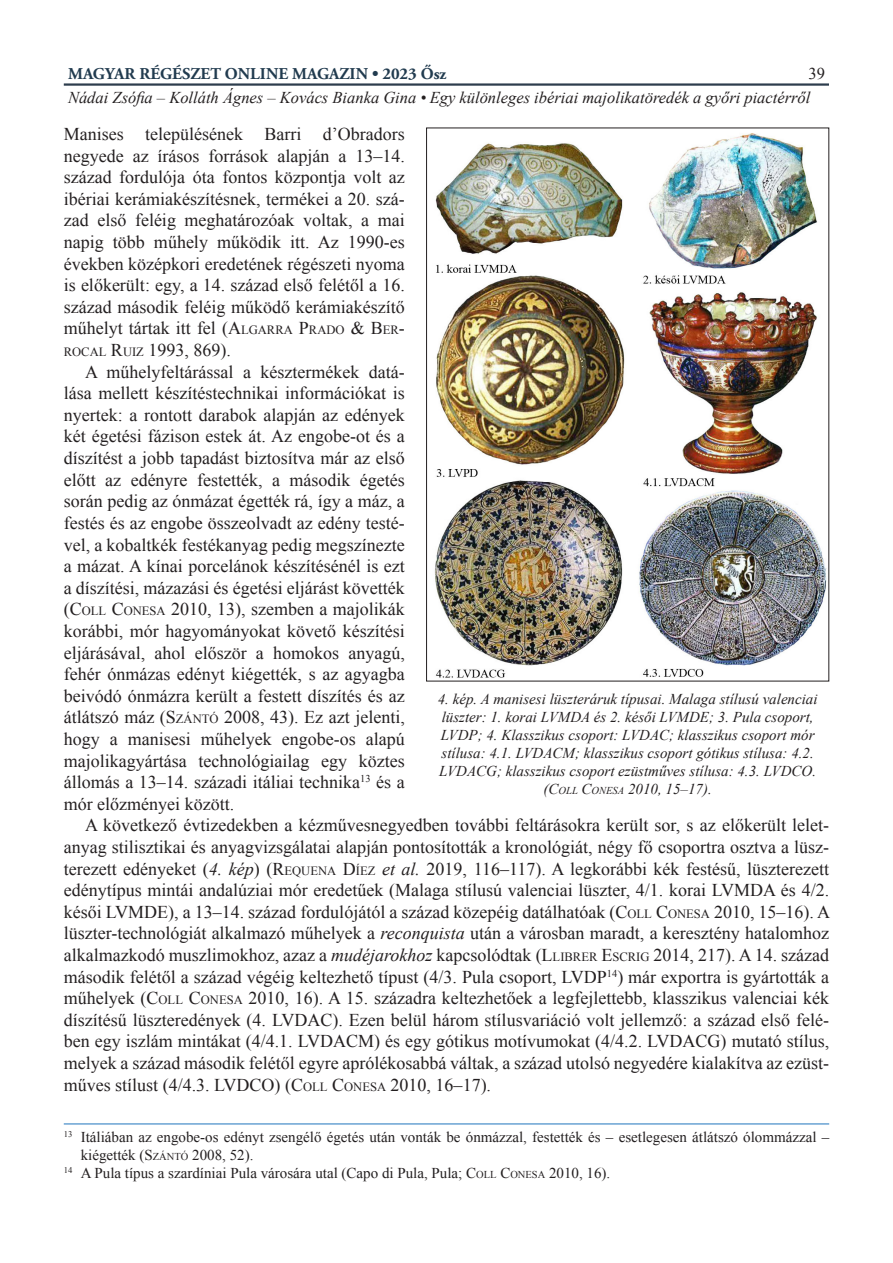
<style>
.page{position:relative;width:893px;height:1263px;background:#fff}
.page>*{position:absolute;margin:0;border:0;box-sizing:border-box;transform-origin:0 0}
.cikk_szoveg_print{font:18px/21.6px "Times New Roman";color:#231f20;text-align:justify}
.t1{font:italic 16.5px "Times New Roman";color:#231f20}
.t2{font:700 16.5px "Adobe Garamond Pro";color:#213b4f}
.t3{font:16.5px "Times New Roman";color:#231f20}
.kepala{font:italic 15px/18px "Times New Roman";color:#231f20;text-align:center}
.labjegyzet{font:15px/18px "Times New Roman";color:#231f20}
.s1{font-style:inherit}
.s2{font-size:12.6px}
.s3{font-style:italic}
.s4{font-size:10.5px}
</style>
<div class="page">
<hr style="left:64px;top:83px;width:765px;height:3px;background:#2d3d4d">
<hr style="left:64px;top:1123px;width:765px;height:1px;background:#3884c5">
<img style="left:434px;top:133px;width:393px;height:545px">
<p class="t2" style="left:68px;top:65px;width:380px">MAGYAR RÉGÉSZET ONLINE MAGAZIN • 2023 Ősz</p>
<p class="t1" style="left:68px;top:87px;width:744px">Nádai Zsófia – Kolláth Ágnes – Kovács Bianka Gina • Egy különleges ibériai majolikatöredék a győri piactérről</p>
<p class="t3" style="left:808px;top:62px;width:18px">39</p>
<p class="cikk_szoveg_print" style="left:64px;top:123px;width:343px">Manises településének Barri d’Obradors negyede az írásos források alapján a 13–14. század fordulója óta fontos központja volt az ibériai kerámiakészítésnek, termékei a 20. szá&shy;zad első feléig meghatározóak voltak, a mai napig több műhely működik itt. Az 1990-es években középkori eredetének régészeti nyoma is előkerült: egy, a 14. század első felétől a 16. század második feléig működő kerámiakészítő műhelyt tártak itt fel (<span class="s1">A</span><span class="s2">LGARRA</span> <span class="s1">P</span><span class="s2">RADO</span> <span class="s1">&amp; B</span><span class="s2">ER</span><span class="s1">-</span><span class="s2">ROCAL</span> <span class="s1">R</span><span class="s2">UIZ</span> 1993, 869).</p>
<p class="cikk_szoveg_print" style="left:64px;top:361px;width:343px;text-indent:21px">A műhelyfeltárással a késztermékek datá&shy;lása mellett készítéstechnikai információkat is nyertek: a rontott darabok alapján az edények két égetési fázison estek át. Az engobe-ot és a díszítést a jobb tapadást biztosítva már az első előtt az edényre festették, a második égetés során pedig az ónmázat égették rá, így a máz, a festés és az engobe összeolvadt az edény testé&shy;vel, a kobaltkék festékanyag pedig megszínezte a mázat. A kínai porcelánok készítésénél is ezt a díszítési, mázazási és égetési eljárást követték (<span class="s1">C</span><span class="s2">OLL</span> <span class="s1">C</span><span class="s2">ONESA</span> 2010, 13), szemben a majolikák korábbi, mór hagyományokat követő készítési eljárásával, ahol először a homokos anyagú, fehér ónmázas edényt kiégették, s az agyagba beivódó ónmázra került a festett díszítés és az átlátszó máz (<span class="s1">S</span><span class="s2">ZÁNTÓ</span> 2008, 43). Ez azt jelenti, hogy a manisesi műhelyek engobe-os alapú majolikagyártása technológiailag egy köztes állomás a 13–14. századi itáliai technika<sup>13</sup> és a mór előzményei között.</p>
<p class="cikk_szoveg_print" style="left:64px;top:814px;width:768px;text-indent:21px">A következő évtizedekben a kézművesnegyedben további feltárásokra került sor, s az előkerült lelet&shy;anyag stilisztikai és anyagvizsgálatai alapján pontosították a kronológiát, négy fő csoportra osztva a lüsz&shy;terezett edényeket (<span class="s3">4. kép</span>) (<span class="s1">R</span><span class="s2">EQUENA</span> <span class="s1">D</span><span class="s2">ÍEZ</span> <span class="s3">et al.</span> 2019, 116‒117). A legkorábbi kék festésű, lüszterezett edénytípus mintái andalúziai mór eredetűek (Malaga stílusú valenciai lüszter, 4/1. korai LVMDA és 4/2. késői LVMDE), a 13–14. század fordulójától a század közepéig datálhatóak (<span class="s1">C</span><span class="s2">OLL</span> <span class="s1">C</span><span class="s2">ONESA</span> 2010, 15‒16). A lüszter-technológiát alkalmazó műhelyek a <span class="s3">reconquista</span> után a városban maradt, a keresztény hatalomhoz alkalmazkodó muszlimokhoz, azaz a <span class="s3">mudéjarokhoz</span> kapcsolódtak (<span class="s1">L</span><span class="s2">LIBRER</span> <span class="s1">E</span><span class="s2">SCRIG</span> 2014, 217). A 14. század második felétől a század végéig keltezhető típust (4/3. Pula csoport, LVDP<sup>14</sup>) már exportra is gyártották a műhelyek (<span class="s1">C</span><span class="s2">OLL</span> <span class="s1">C</span><span class="s2">ONESA</span> 2010, 16). A 15. századra keltezhetőek a legfejlettebb, klasszikus valenciai kék díszítésű lüszteredények (4. LVDAC). Ezen belül három stílusvariáció volt jellemző: a század első felé&shy;ben egy iszlám mintákat (4/4.1. LVDACM) és egy gótikus motívumokat (4/4.2. LVDACG) mutató stílus, melyek a század második felétől egyre aprólékosabbá váltak, a század utolsó negyedére kialakítva az ezüst&shy;műves stílust (4/4.3. LVDCO) (<span class="s1">C</span><span class="s2">OLL</span> <span class="s1">C</span><span class="s2">ONESA</span> 2010, 16‒17).</p>
<p class="labjegyzet" style="left:81px;top:1128px;width:750px;text-indent:-17px"><sup>13</sup> Itáliában az engobe-os edényt zsengélő égetés után vonták be ónmázzal, festették és – esetlegesen átlátszó ólommázzal – kiégették (<span class="s1">S</span><span class="s4">ZÁNTÓ</span> 2008, 52).</p>
<p class="labjegyzet" style="left:64px;top:1164px;width:548px"><sup>14</sup> A Pula típus a szardíniai Pula városára utal (Capo di Pula, Pula; <span class="s1">C</span><span class="s4">OLL</span> <span class="s1">C</span><span class="s4">ONESA</span> 2010, 16).</p>
<p class="kepala" style="left:438px;top:689px;width:381px">4. kép. A manisesi lüszteráruk típusai. Malaga stílusú valenciai lüszter: 1. korai LVMDA és 2. késői LVMDE; 3. Pula csoport, LVDP; 4. Klasszikus csoport: LVDAC; klasszikus csoport mór stílusa: 4.1. LVDACM; klasszikus csoport gótikus stílusa: 4.2.<br>LVDACG; klasszikus csoport ezüstműves stílusa: 4.3. LVDCO. (<span class="s1">C</span><span class="s4">OLL</span> <span class="s1">C</span><span class="s4">ONESA</span> 2010, 15‒17).</p>
</div>
